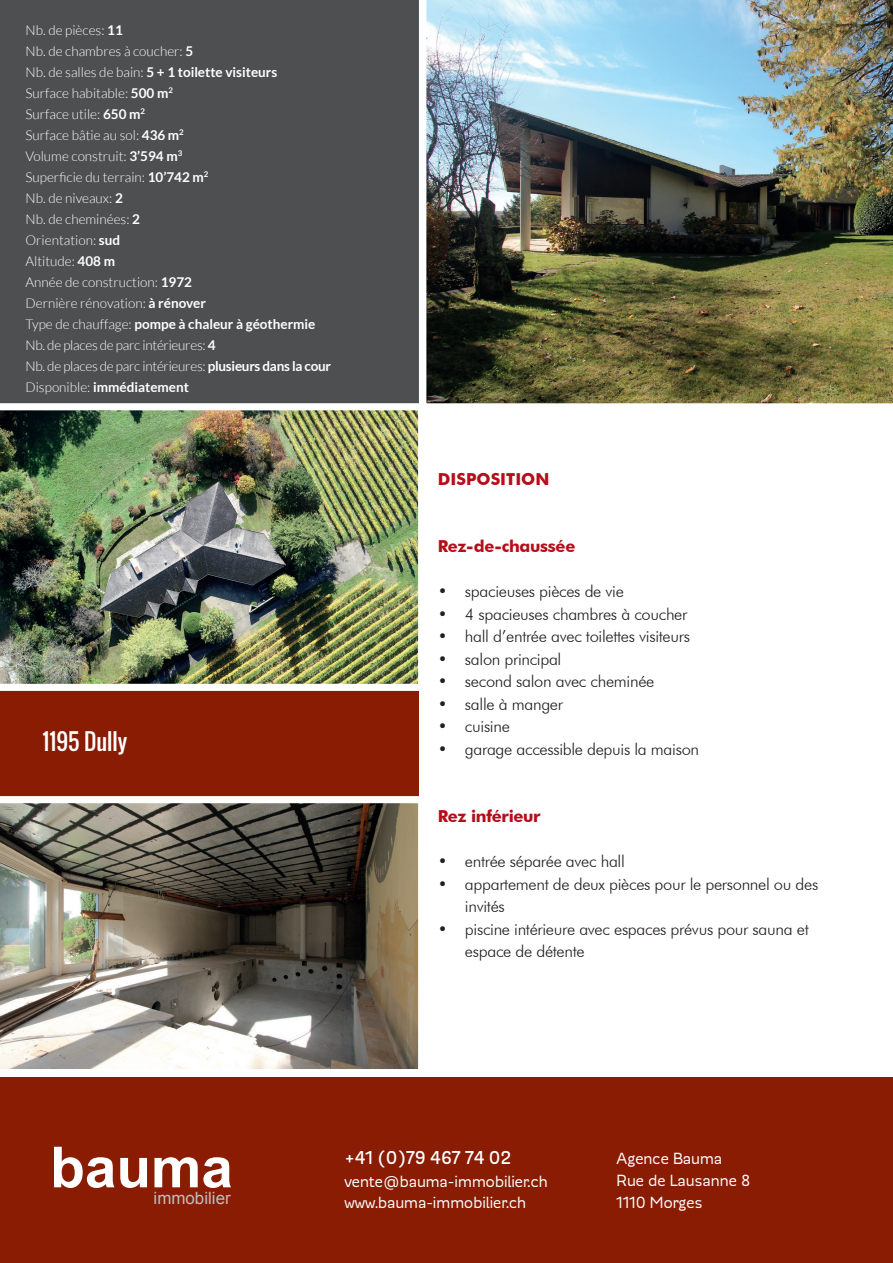
<style>
.page{position:relative;width:893px;height:1263px;background:#fff}
.page>*{position:absolute;margin:0;border:0;box-sizing:border-box;transform-origin:0 0}
.t1{font:22.2px "Oswald";color:#fff}
.t2{font:500 21.3px "Modernica";letter-spacing:-.01em;color:#fff}
.t3{font:18.45px/22.2px "Modernica";letter-spacing:-.01em;color:#fff}
.t4{font:16.95px "Arial";color:#bcbdc0}
.t5{font:300 16.5px/22.5px "Futura BT";letter-spacing:-.02em;color:#231f20}
.t6{font:700 16.5px "Futura BT";letter-spacing:-.02em;color:#b50e1a}
.t7{font:700 16.5px "Futura BT";color:#b50e1a}
.t8{font:300 13.5px/21px "Lato";color:#fff}
.s1{font-weight:700}
</style>
<div class="page">
<div style="left:0;top:1077px;width:893px;height:186px;background:#891c02"></div>
<svg style="left:54px;top:1147px;width:60px;height:41px"></svg>
<svg style="left:120px;top:1158px;width:27px;height:30px"></svg>
<svg style="left:154px;top:1157px;width:77px;height:31px"></svg>
<div style="left:0;top:502px;width:418px;height:463px;background:#891c02"></div>
<div style="left:0;top:0;width:418px;height:422px;background:#4e4f50"></div>
<img style="left:0;top:796px;width:419px;height:273px">
<img style="left:426px;top:0;width:467px;height:404px">
<img style="left:0;top:403px;width:419px;height:288px">
<p class="t8" style="left:26px;top:20px;width:307px">Nb. de pièces: <span class="s1">11<br></span>Nb. de chambres à coucher: <span class="s1">5<br></span>Nb. de salles de bain: <span class="s1">5 + 1 toilette visiteurs<br></span>Surface habitable: <span class="s1">500 m</span><sup>2<br></sup>Surface utile: <span class="s1">650 m</span><sup>2<br></sup>Surface bâtie au sol: <span class="s1">436 m</span><sup>2<br></sup>Volume construit: <span class="s1">3’594 m</span><sup>3<br></sup>Superficie du terrain: <span class="s1">10’742 m</span><sup>2<br></sup>Nb. de niveaux: <span class="s1">2<br></span>Nb. de cheminées: <span class="s1">2<br></span>Orientation: <span class="s1">sud<br></span>Altitude: <span class="s1">408 m<br></span>Année de construction: <span class="s1">1972<br></span>Dernière rénovation: <span class="s1">à rénover<br></span>Type de chauffage: <span class="s1">pompe à chaleur à géothermie<br></span>Nb. de places de parc intérieures: <span class="s1">4<br></span>Nb. de places de parc intérieures: <span class="s1">plusieurs dans la cour<br></span>Disponible: <span class="s1">immédiatement</span></p>
<h1 class="t1" style="left:43px;top:725px;width:86px">1195 Dully</h1>
<p class="t7" style="left:438px;top:469px;width:113px">DISPOSITION</p>
<p class="t6" style="left:438px;top:536px;width:139px">Rez-de-chaussée</p>
<p class="t5" style="left:438px;top:580px;width:187px">• spacieuses pièces de vie</p>
<p class="t5" style="left:438px;top:602px;width:251px">• 4 spacieuses chambres à coucher</p>
<p class="t5" style="left:438px;top:625px;width:253px">• hall d’entrée avec toilettes visiteurs</p>
<p class="t5" style="left:438px;top:647px;width:125px">• salon principal</p>
<p class="t5" style="left:438px;top:670px;width:218px">• second salon avec cheminée</p>
<p class="t5" style="left:438px;top:692px;width:127px">• salle à manger</p>
<p class="t5" style="left:438px;top:715px;width:73px">• cuisine</p>
<p class="t5" style="left:438px;top:737px;width:263px">• garage accessible depuis la maison</p>
<p class="t6" style="left:438px;top:806px;width:104px">Rez inférieur</p>
<p class="t5" style="left:438px;top:850px;width:188px">• entrée séparée avec hall</p>
<p class="t5" style="left:465px;top:872px;width:355px;text-indent:-27px">• appartement de deux pièces pour le personnel ou des invités</p>
<p class="t5" style="left:465px;top:917px;width:345px;text-indent:-27px">• piscine intérieure avec espaces prévus pour sauna et espace de détente</p>
<p class="t4" style="left:154px;top:1187px;width:79px">immobilier</p>
<h2 class="t2" style="left:344px;top:1147px;width:168px">+41 (0)79 467 74 02</h2>
<h3 class="t3" style="left:344px;top:1171px;width:205px;line-height:21.6px">vente@bauma-immobilier.ch www.bauma-immobilier.ch</h3>
<h3 class="t3" style="left:617px;top:1148px;width:135px">Agence Bauma<br>Rue de Lausanne 8<br>1110 Morges</h3>
<h3 class="t3" style="left:623px;top:1170px;width:133px;text-indent:-6px">Chalet Iguan<br>865 Les Diablerets</h3>
</div>
